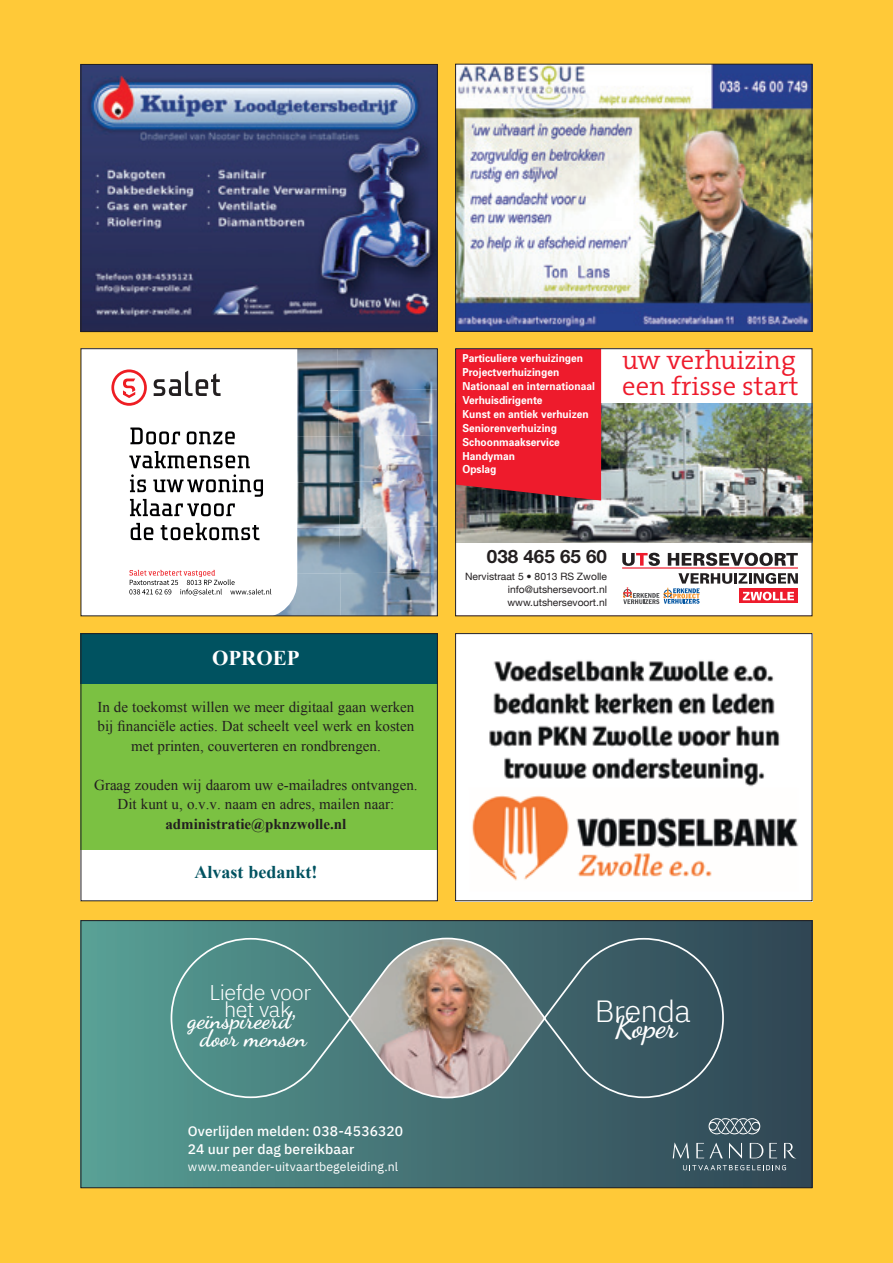
<style>
.page{position:relative;width:893px;height:1263px;background:#ffc938}
.page>*{position:absolute;margin:0;border:0;box-sizing:border-box;transform-origin:0 0}
.t1{font:300 30.6px "IBM Plex Sans";letter-spacing:-.02em;color:#fff}
.t2{font:700 29.4px "Dancing Script";color:#fff}
.t3{font:300 26.4px/26.2px "The Serif";color:#ee1b2c}
.t4{font:700 23.25px "Dancing Script";color:#fff}
.t5{font:300 21.3px/17.4px "IBM Plex Sans";letter-spacing:-.02em;color:#fff;text-align:center}
.t6{font:700 21px "Times New Roman";color:#fff}
.t7{font:700 18.45px "Helvetica Neue";color:#231f20}
.t8{font:700 18px "Times New Roman";color:#005260}
.t9{font:15px/19.5px "Times New Roman";color:#231f20;text-align:center}
.t10{font:700 15px "Times New Roman";color:#231f20}
.t11{font:500 13.8px/18.5px "IBM Plex Sans";letter-spacing:.005em;color:#fff}
.t12{font:12.3px "IBM Plex Sans";letter-spacing:.01em;color:#fff}
.t13{font:700 10.95px/14px "Univers";color:#fff;scale:.92 1}
.t14{font:10.2px/13.2px "Helvetica Neue";color:#231f20;text-align:justify}
</style>
<div class="page">
<img style="left:83px;top:66px;width:353px;height:264px">
<div style="left:81px;top:64px;width:357px;height:268px;border:1px solid #231f20"></div>
<img style="left:297px;top:350px;width:139px;height:39px">
<img style="left:297px;top:389px;width:139px;height:46px">
<img style="left:297px;top:435px;width:139px;height:46px">
<img style="left:297px;top:481px;width:139px;height:45px">
<img style="left:297px;top:526px;width:139px;height:46px">
<img style="left:297px;top:572px;width:139px;height:42px">
<div style="left:90px;top:350px;width:207px;height:264px;background:#fff"></div>
<svg style="left:131px;top:523px;width:128px;height:17px;background:#a8a8a9"></svg>
<svg style="left:130px;top:474px;width:133px;height:42px;background:#c2c2c3"></svg>
<svg style="left:129px;top:451px;width:121px;height:17px;background:#aaa"></svg>
<svg style="left:130px;top:427px;width:105px;height:17px;background:#acacac"></svg>
<svg style="left:111px;top:369px;width:36px;height:37px"></svg>
<svg style="left:154px;top:371px;width:67px;height:25px;background:#b8b7b7"></svg>
<svg style="left:129px;top:570px;width:142px;height:26px;background:#e7dede"></svg>
<div style="left:81px;top:348px;width:357px;height:268px;border:1px solid #231f20"></div>
<img style="left:457px;top:350px;width:353px;height:264px">
<div style="left:457px;top:350px;width:144px;height:150px;background:#ee1b2c"></div>
<hr style="left:622px;top:567px;width:176px;height:2px;background:#ee1b2c">
<svg style="left:622px;top:553px;width:38px;height:13px"></svg>
<svg style="left:668px;top:553px;width:130px;height:13px;background:#848283"></svg>
<div style="left:662px;top:586px;width:39px;height:19px;border:1px solid #fff"></div>
<div style="left:622px;top:586px;width:39px;height:19px;border:1px solid #fff"></div>
<svg style="left:623px;top:573px;width:175px;height:31px;background:#cfb5b8"></svg>
<div style="left:455px;top:348px;width:357px;height:268px;border:1px solid #231f20"></div>
<img style="left:457px;top:66px;width:353px;height:264px">
<div style="left:455px;top:64px;width:357px;height:268px;border:1px solid #231f20"></div>
<div style="left:81px;top:921px;width:731px;height:267px;background:linear-gradient(to right,#579e94,#2f4353)"></div>
<svg style="left:170px;top:937px;width:555px;height:162px;background:#627f7f"></svg>
<svg style="left:683px;top:1165px;width:103px;height:5px"></svg>
<svg style="left:673px;top:1142px;width:16px;height:16px"></svg>
<svg style="left:729px;top:1142px;width:13px;height:17px"></svg>
<svg style="left:769px;top:1143px;width:8px;height:15px"></svg>
<svg style="left:784px;top:1143px;width:12px;height:15px"></svg>
<svg style="left:750px;top:1143px;width:13px;height:15px"></svg>
<svg style="left:696px;top:1143px;width:27px;height:15px"></svg>
<svg style="left:709px;top:1118px;width:51px;height:16px"></svg>
<div style="left:81px;top:920px;width:731px;height:268px;border:1px solid #231f20"></div>
<div style="left:81px;top:684px;width:357px;height:166px;background:#7bc142"></div>
<div style="left:81px;top:850px;width:357px;height:51px;background:#fff"></div>
<div style="left:81px;top:633px;width:357px;height:51px;background:#005260"></div>
<div style="left:81px;top:633px;width:357px;height:268px;border:1px solid #231f20"></div>
<img style="left:457px;top:635px;width:353px;height:264px">
<div style="left:455px;top:633px;width:357px;height:268px;border:1px solid #231f20"></div>
<h3 class="t6" style="left:212px;top:643px;width:89px">OPROEP</h3>
<p class="t9" style="left:97px;top:697px;width:319px">In de toekomst willen we meer digitaal gaan werken bij financiële acties. Dat scheelt veel werk en kosten met printen, couverteren en rondbrengen.</p>
<p class="t9" style="left:94px;top:775px;width:325px">Graag zouden wij daarom uw e-mailadres ontvangen.<br>Dit kunt u, o.v.v. naam en adres, mailen naar:</p>
<p class="t10" style="left:165px;top:813px;width:183px">administratie@pknzwolle.nl</p>
<p class="t8" style="left:194px;top:860px;width:124px">Alvast bedankt!</p>
<h3 class="t5" style="left:209px;top:982px;width:103px">Liefde voor het vak,</h3>
<h3 class="t4" style="left:188px;top:1003px;width:105px">geïnspireerd</h3>
<h3 class="t4" style="left:200px;top:1020px;width:108px">door mensen</h3>
<p class="t11" style="left:188px;top:1120px;width:217px">Overlijden melden: 038-4536320<br>24 uur per dag bereikbaar</p>
<p class="t12" style="left:188px;top:1157px;width:212px">www.meander-uitvaartbegeleiding.nl</p>
<p class="t13" style="left:462px;top:350px;width:145px">Particuliere verhuizingen<br>Projectverhuizingen<br>Nationaal en internationaal<br>Verhuisdirigente<br>Kunst en antiek verhuizen<br>Seniorenverhuizing<br>Schoonmaakservice<br>Handyman<br>Opslag</p>
<h3 class="t3" style="left:622px;top:346px;width:178px">uw verhuizing een frisse start</h3>
<p class="t7" style="left:487px;top:545px;width:122px">038 465 65 60</p>
<p class="t14" style="left:507px;top:570px;width:101px;text-indent:-42px">Nervistraat 5 • 8013 RS Zwolle info@utshersevoort.nl www.utshersevoort.nl</p>
<h1 class="t1" style="left:595px;top:987px;width:98px">Brenda</h1>
<h2 class="t2" style="left:614px;top:1005px;width:65px">Koper</h2>
</div>
